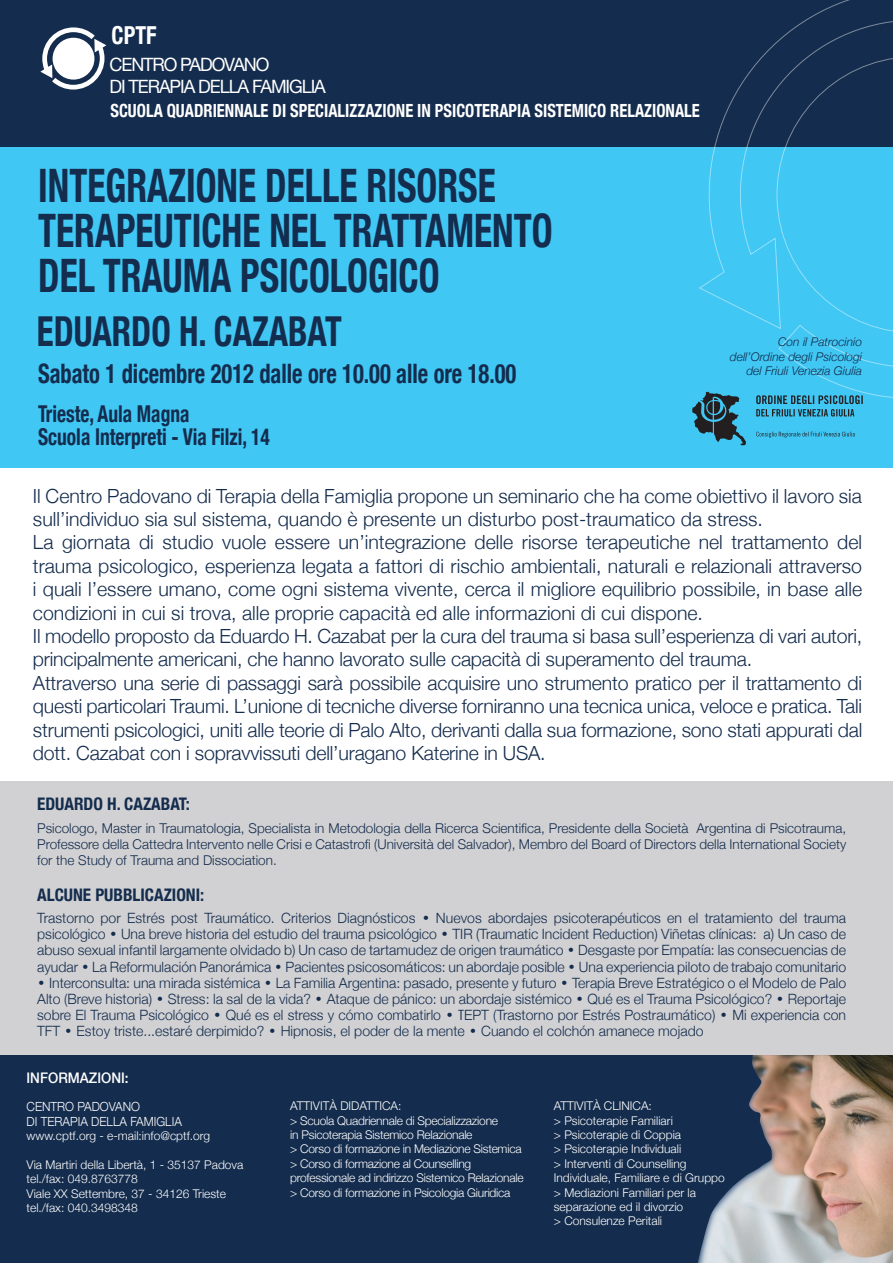
<style>
.page{position:relative;width:893px;height:1263px;background:#fff}
.page>*{position:absolute;margin:0;border:0;box-sizing:border-box;transform-origin:0 0}
.t1{font:700 condensed 46.2px/45px "Helvetica Neue";color:#142c4d;scale:.81 1}
.t2{font:700 condensed 41.25px "Helvetica Neue";color:#142c4d;scale:.85 1}
.t3{font:700 condensed 26.85px "Helvetica Neue";color:#142c4d;scale:.84 1}
.t4{font:700 condensed 24.75px "Helvetica Neue";color:#fff;scale:.91 1}
.t5{font:700 condensed 23.25px/23.4px "Helvetica Neue";color:#142c4d;scale:.84 1}
.t6{font:300 19.5px/23.4px "Helvetica Neue";letter-spacing:-.01em;color:#142c4d}
.t7{font:18.3px/21.6px "Helvetica Neue";letter-spacing:-.06em;color:#fff}
.t8{font:700 condensed 18.15px "Helvetica Neue";color:#fff;scale:.91 1}
.t9{font:700 condensed 17.4px "Helvetica Neue";color:#142c4d}
.t10{font:500 14.55px "Helvetica Neue";color:#fff;scale:.93 1}
.t11{font:300 14.1px/16.2px "Helvetica Neue";color:#142c4d;text-align:justify}
.t12{font:300 13.5px/16.2px "Helvetica Neue";color:#142c4d;text-align:justify}
.t13{font:300 12.6px/14.4px "Helvetica Neue";color:#fff;scale:.95 1}
.t14{font:300 12px/14.4px "Helvetica Neue";color:#fff}
.t15{font:300 12px/14.4px "Helvetica Neue";letter-spacing:-.02em;color:#fff}
.t16{font:italic 300 12px/14.4px "Helvetica Neue";color:#142c4d;text-align:right}
.s1{font-family:"Century Gothic";font-weight:400;font-style:italic}
.s2{font-family:"Century Gothic";font-weight:400}
</style>
<div class="page">
<div style="left:0;top:0;width:893px;height:201px;background:#142c4d"></div>
<div style="left:0;top:781px;width:893px;height:381px;background:#d1d1d3"></div>
<div style="left:0;top:148px;width:893px;height:320px;background:#40c7f4"></div>
<div style="left:0;top:1055px;width:893px;height:208px;background:#142c4d"></div>
<svg style="left:698px;top:0;width:195px;height:317px"></svg>
<svg style="left:40px;top:27px;width:66px;height:63px"></svg>
<img style="left:698px;top:1055px;width:195px;height:208px">
<svg style="left:692px;top:391px;width:54px;height:54px"></svg>
<svg style="left:756px;top:54px;width:137px;height:362px"></svg>
<svg style="left:756px;top:432px;width:99px;height:5px"></svg>
<p class="t4" style="left:112px;top:15px;width:51px">CPTF</p>
<p class="t7" style="left:109px;top:55px;width:218px">CENTRO PADOVANO<br>DI TERAPIA DELLA FAMIGLIA</p>
<p class="t8" style="left:111px;top:96px;width:649px">SCUOLA QUADRIENNALE DI SPECIALIZZAZIONE IN PSICOTERAPIA SISTEMICO RELAZIONALE</p>
<h1 class="t1" style="left:38px;top:160px;width:636px">INTEGRAZIONE DELLE RISORSE<br>TERAPEUTICHE NEL TRATTAMENTO<br>DEL TRAUMA PSICOLOGICO</h1>
<h2 class="t2" style="left:37px;top:297px;width:360px">EDUARDO H. CAZABAT</h2>
<h3 class="t3" style="left:38px;top:351px;width:571px">Sabato 1 dicembre 2012 dalle ore 10.00 alle ore 18.00</h3>
<p class="t5" style="left:38px;top:400px;width:278px">Trieste, Aula Magna<br>Scuola Interpreti - Via Filzi, 14</p>
<p class="t16" style="left:730px;top:334px;width:134px">Con il Patrocinio dell’Ordine degli Psicologi del Friuli Venezia Giulia</p>
<p class="t6" style="left:33px;top:483px;width:831px">Il Centro Padovano di Terapia della Famiglia propone un seminario che ha come obiettivo il lavoro sia sull’individuo sia sul sistema, quando è presente un disturbo post-traumatico da stress.<br>La giornata di studio vuole essere un’integrazione delle risorse terapeutiche nel trattamento del trauma psicologico, esperienza legata a fattori di rischio ambientali, naturali e relazionali attraverso i quali l’essere umano, come ogni sistema vivente, cerca il migliore equilibrio possibile, in base alle condizioni in cui si trova, alle proprie capacità ed alle informazioni di cui dispone.<br>Il modello proposto da Eduardo H. Cazabat per la cura del trauma si basa sull’esperienza di vari autori, principalmente americani, che hanno lavorato sulle capacità di superamento del trauma.<br>Attraverso una serie di passaggi sarà possibile acquisire uno strumento pratico per il trattamento di questi particolari Traumi. L’unione di tecniche diverse forniranno una tecnica unica, veloce e pratica. Tali strumenti psicologici, uniti alle teorie di Palo Alto, derivanti dalla sua formazione, sono stati appurati dal dott. Cazabat con i sopravvissuti dell’uragano Katerine in USA.</p>
<p class="t9" style="left:37px;top:790px;width:154px">EDUARDO H. CAZABAT:</p>
<p class="t12" style="left:37px;top:819px;width:811px">Psicologo, Master in Traumatologia, Specialista in Metodologia della Ricerca Scientifica, Presidente della Società Argentina di Psicotrauma, Professore della Cattedra Intervento nelle Crisi e Catastrofi (Università del Salvador), Membro del Board of Directors della International Society for the Study of Trauma and Dissociation.</p>
<p class="t9" style="left:37px;top:880px;width:169px">ALCUNE PUBBLICAZIONI:</p>
<p class="t11" style="left:37px;top:909px;width:810px">Trastorno por Estrés post Traumático. Criterios Diagnósticos <span class="s1">•</span> Nuevos abordajes psicoterapéuticos en el tratamiento del trauma psicológico <span class="s1">•</span> Una breve historia del estudio del trauma psicológico <span class="s1">•</span> TIR (Traumatic Incident Reduction) Viñetas clínicas: a) Un caso de abuso sexual infantil largamente olvidado b) Un caso de tartamudez de origen traumático <span class="s1">•</span> Desgaste por Empatía: las consecuencias de ayudar <span class="s1">•</span> La Reformulación Panorámica <span class="s1">•</span> Pacientes psicosomáticos: un abordaje posible <span class="s1">•</span> Una experiencia piloto de trabajo comunitario</p>
<p class="t11" style="left:37px;top:974px;width:810px"><span class="s1">•</span> Interconsulta: una mirada sistémica <span class="s1">•</span> La Familia Argentina: pasado, presente y futuro <span class="s1">•</span> Terapia Breve Estratégico o el Modelo de Palo Alto (Breve historia) <span class="s1">•</span> Stress: la sal de la vida? <span class="s1">•</span> Ataque de pánico: un abordaje sistémico <span class="s1">•</span> Qué es el Trauma Psicológico? <span class="s1">•</span> Reportaje sobre El Trauma Psicológico <span class="s1">•</span> Qué es el stress y cómo combatirlo <span class="s1">•</span> <span class="s2">T</span>EPT (Trastorno por Estrés Postraumático) <span class="s1">•</span> Mi experiencia con TFT <span class="s1">•</span> Estoy triste...estaré derpimido? <span class="s1">•</span> Hipnosis, el poder de la mente <span class="s1">•</span> Cuando el colchón amanece mojado</p>
<p class="t10" style="left:27px;top:1066px;width:111px">INFORMAZIONI:</p>
<p class="t13" style="left:27px;top:1099px;width:165px">CENTRO PADOVANO<br>DI TERAPIA DELLA FAMIGLIA</p>
<p class="t14" style="left:27px;top:1128px;width:185px">www.cptf.org - e-mail:info@cptf.org</p>
<p class="t14" style="left:27px;top:1157px;width:218px">Via Martiri della Libertà, 1 - 35137 Padova tel./fax: 049.8763778<br>Viale XX Settembre, 37 - 34126 Trieste tel./fax: 040.3498348</p>
<p class="t15" style="left:290px;top:1098px;width:235px">ATTIVITÀ DIDATTICA:<br>&gt; Scuola Quadriennale di Specializzazione<br>in Psicoterapia Sistemico Relazionale<br>&gt; Corso di formazione in Mediazione Sistemica &gt; Corso di formazione al Counselling professionale ad indirizzo Sistemico Relazionale &gt; Corso di formazione in Psicologia Giuridica</p>
<p class="t14" style="left:554px;top:1098px;width:172px">ATTIVITÀ CLINICA:<br>&gt; Psicoterapie Familiari<br>&gt; Psicoterapie di Coppia<br>&gt; Psicoterapie Individuali<br>&gt; Interventi di Counselling<br>Individuale, Familiare e di Gruppo &gt; Mediazioni Familiari per la separazione ed il divorzio<br>&gt; Consulenze Peritali</p>
</div>
